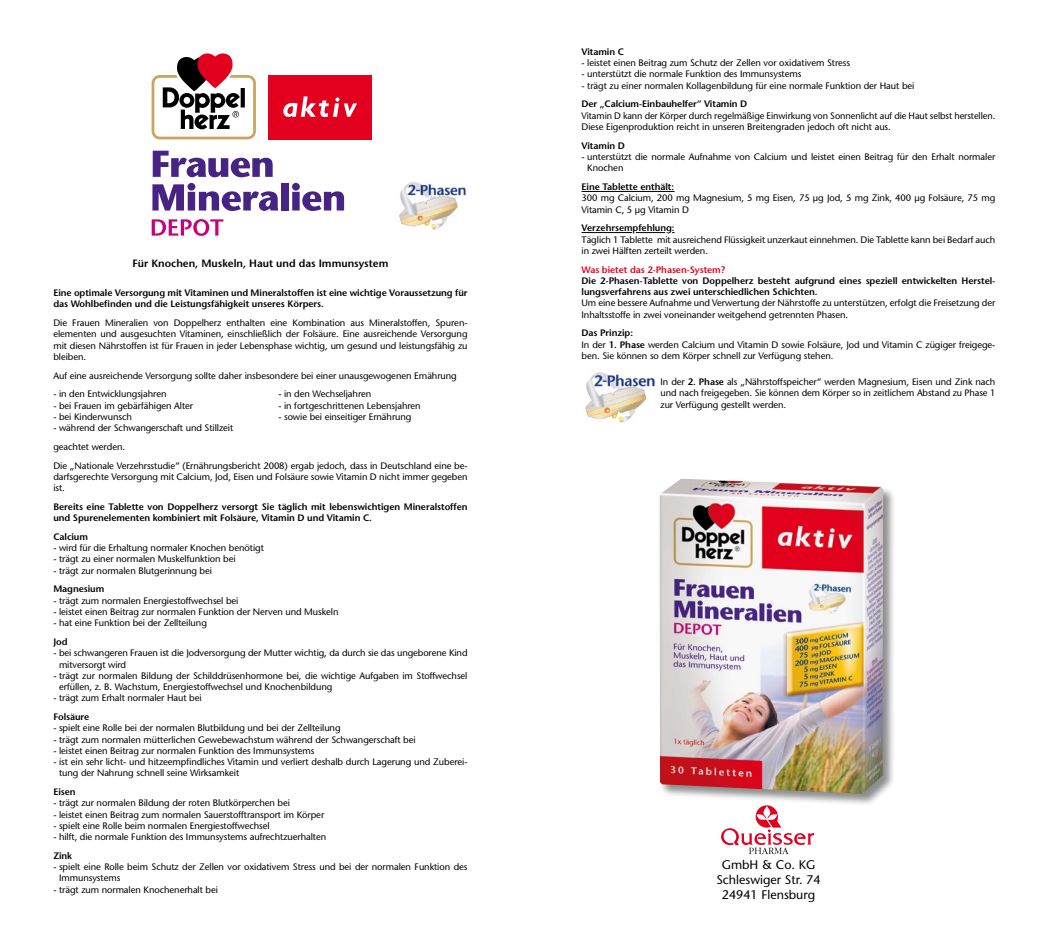
<style>
.page{position:relative;width:1049px;height:929px;background:#fff}
.page>*{position:absolute;margin:0;border:0;box-sizing:border-box;transform-origin:0 0}
.t1{font:12.5px/15px "Stone Sans";color:#000;text-align:center}
.t2{font:600 10.62px "Stone Sans";color:#000}
.t3{font:9.38px/11.2px "Stone Sans";letter-spacing:-.005em;color:#000}
.t4{font:600 9.38px/11.2px "Stone Sans";letter-spacing:-.005em;color:#000}
.t5{font:600 9.38px "Stone Sans";letter-spacing:-.005em;color:#e3001e}
.s1{font-weight:600}
</style>
<div class="page">
<svg style="left:721px;top:806px;width:93px;height:48px"></svg>
<div style="left:659px;top:478px;width:237px;height:328px;background:#000;opacity:.45"></div>
<img style="left:659px;top:478px;width:224px;height:315px">
<svg style="left:153px;top:151px;width:120px;height:26px"></svg>
<svg style="left:152px;top:183px;width:126px;height:28px"></svg>
<div style="left:281px;top:183px;width:7px;height:27px;background:#472483"></div>
<svg style="left:292px;top:183px;width:52px;height:28px"></svg>
<svg style="left:152px;top:219px;width:71px;height:17px"></svg>
<svg style="left:151px;top:53px;width:105px;height:87px"></svg>
<div style="left:268px;top:75px;width:103px;height:64px;background:#e3001e"></div>
<svg style="left:283px;top:96px;width:74px;height:21px"></svg>
<img style="left:399px;top:182px;width:67px;height:48px">
<img style="left:585px;top:372px;width:72px;height:51px">
<hr style="left:581px;top:191px;width:93px;height:1px;background:#000">
<hr style="left:581px;top:232px;width:51px;height:1px;background:#000">
<svg style="left:636px;top:232px;width:29px;height:1px"></svg>
<p class="t2" style="left:132px;top:256px;width:258px">Für Knochen, Muskeln, Haut und das Immunsystem</p>
<p class="t4" style="left:53px;top:287px;width:416px">Eine optimale Versorgung mit Vitaminen und Mineralstoffen ist eine wichtige Voraussetzung für das Wohlbefinden und die Leistungsfähigkeit unseres Körpers.</p>
<p class="t3" style="left:53px;top:317px;width:416px;text-align:justify">Die Frauen Mineralien von Doppelherz enthalten eine Kombination aus Mineralstoffen, Spuren&shy;elementen und ausgesuchten Vitaminen, einschließlich der Folsäure. Eine ausreichende Versorgung mit diesen Nährstoffen ist für Frauen in jeder Lebensphase wichtig, um gesund und leistungsfähig zu bleiben.</p>
<p class="t3" style="left:53px;top:369px;width:405px">Auf eine ausreichende Versorgung sollte daher insbesondere bei einer unausgewogenen Ernährung</p>
<p class="t3" style="left:53px;top:388px;width:145px">- in den Entwicklungsjahren -</p>
<p class="t3" style="left:284px;top:388px;width:89px">in den Wechseljahren</p>
<p class="t3" style="left:53px;top:399px;width:171px">- bei Frauen im gebärfähigen Alter -</p>
<p class="t3" style="left:284px;top:399px;width:138px">in fortgeschrittenen Lebensjahren</p>
<p class="t3" style="left:53px;top:411px;width:114px">- bei Kinderwunsch -</p>
<p class="t3" style="left:284px;top:411px;width:129px">sowie bei einseitiger Ernährung</p>
<p class="t3" style="left:53px;top:418px;width:416px;line-height:18.8px">- während der Schwangerschaft und Stillzeit<br>geachtet werden.<br>Die „Nationale Verzehrsstudie“ (Ernährungsbericht 2008) ergab jedoch, dass in Deutschland eine be-</p>
<p class="t3" style="left:53px;top:471px;width:416px">darfsgerechte Versorgung mit Calcium, Jod, Eisen und Folsäure sowie Vitamin D nicht immer gegeben ist.</p>
<p class="t4" style="left:53px;top:501px;width:416px">Bereits eine Tablette von Doppelherz versorgt Sie täglich mit lebenswichtigen Mineralstoffen und Spurenelementen kombiniert mit Folsäure, Vitamin D und Vitamin C.</p>
<p class="t4" style="left:53px;top:531px;width:36px">Calcium</p>
<p class="t3" style="left:53px;top:542px;width:212px">- wird für die Erhaltung normaler Knochen benötigt</p>
<p class="t3" style="left:53px;top:553px;width:184px">- trägt zu einer normalen Muskelfunktion bei</p>
<p class="t3" style="left:53px;top:564px;width:160px">- trägt zur normalen Blutgerinnung bei</p>
<p class="t4" style="left:53px;top:583px;width:52px">Magnesium</p>
<p class="t3" style="left:53px;top:594px;width:187px">- trägt zum normalen Energiestoffwechsel bei</p>
<p class="t3" style="left:53px;top:606px;width:287px">- leistet einen Beitrag zur normalen Funktion der Nerven und Muskeln</p>
<p class="t3" style="left:53px;top:617px;width:155px">- hat eine Funktion bei der Zellteilung</p>
<p class="t4" style="left:53px;top:636px;width:16px">Jod</p>
<p class="t3" style="left:59px;top:647px;width:410px;text-indent:-6px">- bei schwangeren Frauen ist die Jodversorgung der Mutter wichtig, da durch sie das ungeborene Kind mitversorgt wird</p>
<p class="t3" style="left:59px;top:669px;width:410px;text-indent:-6px">- trägt zur normalen Bildung der Schilddrüsenhormone bei, die wichtige Aufgaben im Stoffwechsel erfüllen, z. B. Wachstum, Energiestoffwechsel und Knochenbildung</p>
<p class="t3" style="left:53px;top:692px;width:150px">- trägt zum Erhalt normaler Haut bei</p>
<p class="t4" style="left:53px;top:711px;width:37px">Folsäure</p>
<p class="t3" style="left:53px;top:722px;width:289px">- spielt eine Rolle bei der normalen Blutbildung und bei der Zellteilung</p>
<p class="t3" style="left:53px;top:733px;width:364px">- trägt zum normalen mütterlichen Gewebewachstum während der Schwangerschaft bei</p>
<p class="t3" style="left:53px;top:744px;width:263px">- leistet einen Beitrag zur normalen Funktion des Immunsystems</p>
<p class="t3" style="left:59px;top:756px;width:410px;text-indent:-6px">- ist ein sehr licht- und hitzeempfindliches Vitamin und verliert deshalb durch Lagerung und Zuberei&shy;tung der Nahrung schnell seine Wirksamkeit</p>
<p class="t4" style="left:53px;top:786px;width:24px">Eisen</p>
<p class="t3" style="left:53px;top:797px;width:238px">- trägt zur normalen Bildung der roten Blutkörperchen bei</p>
<p class="t3" style="left:53px;top:808px;width:272px">- leistet einen Beitrag zum normalen Sauerstofftransport im Körper</p>
<p class="t3" style="left:53px;top:819px;width:218px">- spielt eine Rolle beim normalen Energiestoffwechsel</p>
<p class="t3" style="left:53px;top:831px;width:274px">- hilft, die normale Funktion des Immunsystems aufrechtzuerhalten</p>
<p class="t4" style="left:53px;top:849px;width:20px">Zink</p>
<p class="t3" style="left:59px;top:861px;width:410px;text-indent:-6px">- spielt eine Rolle beim Schutz der Zellen vor oxidativem Stress und bei der normalen Funktion des<br>Immunsystems</p>
<p class="t3" style="left:53px;top:883px;width:166px">- trägt zum normalen Knochenerhalt bei</p>
<p class="t4" style="left:581px;top:46px;width:44px">Vitamin C</p>
<p class="t3" style="left:581px;top:57px;width:270px">- leistet einen Beitrag zum Schutz der Zellen vor oxidativem Stress</p>
<p class="t3" style="left:581px;top:68px;width:221px">- unterstützt die normale Funktion des Immunsystems</p>
<p class="t3" style="left:581px;top:80px;width:334px">- trägt zu einer normalen Kollagenbildung für eine normale Funktion der Haut bei</p>
<p class="t4" style="left:581px;top:98px;width:167px">Der „Calcium-Einbauhelfer“ Vitamin D</p>
<p class="t3" style="left:581px;top:110px;width:415px">Vitamin D kann der Körper durch regelmäßige Einwirkung von Sonnenlicht auf die Haut selbst herstellen.<br>Diese Eigenproduktion reicht in unseren Breitengraden jedoch oft nicht aus.</p>
<p class="t4" style="left:581px;top:140px;width:45px">Vitamin D</p>
<p class="t3" style="left:587px;top:151px;width:410px;text-indent:-6px">- unterstützt die normale Aufnahme von Calcium und leistet einen Beitrag für den Erhalt normaler<br>Knochen</p>
<p class="t4" style="left:581px;top:181px;width:94px">Eine Tablette enthält:</p>
<p class="t3" style="left:581px;top:192px;width:415px">300 mg Calcium, 200 mg Magnesium, 5 mg Eisen, 75 μg Jod, 5 mg Zink, 400 μg Folsäure, 75 mg<br>Vitamin C, 5 μg Vitamin D</p>
<p class="t4" style="left:581px;top:222px;width:95px">Verzehrsempfehlung:</p>
<p class="t3" style="left:581px;top:233px;width:415px">Täglich 1 Tablette mit ausreichend Flüssigkeit unzerkaut einnehmen. Die Tablette kann bei Bedarf auch in zwei Hälften zerteilt werden.</p>
<p class="t5" style="left:581px;top:263px;width:145px">Was bietet das 2-Phasen-System?</p>
<p class="t4" style="left:581px;top:275px;width:415px">Die 2-Phasen-Tablette von Doppelherz besteht aufgrund eines speziell entwickelten Herstel&shy;lungsverfahrens aus zwei unterschiedlichen Schichten.</p>
<p class="t3" style="left:581px;top:297px;width:415px">Um eine bessere Aufnahme und Verwertung der Nährstoffe zu unterstützen, erfolgt die Freisetzung der<br>Inhaltsstoffe in zwei voneinander weitgehend getrennten Phasen.</p>
<p class="t3" style="left:581px;top:327px;width:415px"><span class="s1">Das Prinzip:<br></span>In der <span class="s1">1. Phase</span> werden Calcium und Vitamin D sowie Folsäure, Jod und Vitamin C zügiger freigege&shy;ben. Sie können so dem Körper schnell zur Verfügung stehen.</p>
<p class="t3" style="left:660px;top:376px;width:336px;text-align:justify">In der <span class="s1">2. Phase</span> als „Nährstoffspeicher“ werden Magnesium, Eisen und Zink nach und nach freigegeben. Sie können dem Körper so in zeitlichem Abstand zu Phase 1 zur Verfügung gestellt werden.</p>
<h1 class="t1" style="left:716px;top:856px;width:106px">GmbH &amp; Co. KG<br>Schleswiger Str. 74<br>24941 Flensburg</h1>
</div>
